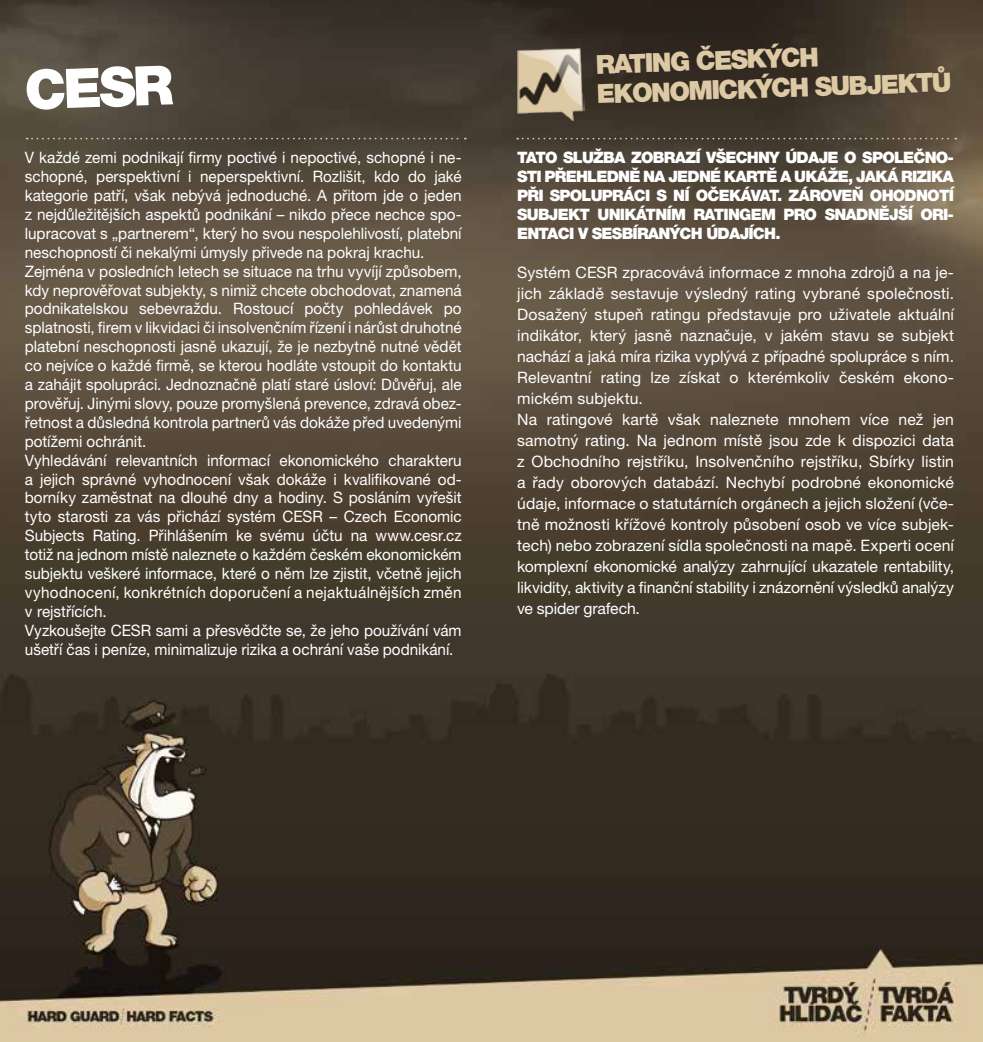
<style>
.page{position:relative;width:983px;height:1042px;background:#fff}
.page>*{position:absolute;margin:0;border:0;box-sizing:border-box;transform-origin:0 0}
.t1{font:900 54.6px "Helvetica Neue CE";color:#fff}
.t2{font:900 26.25px/29.8px "Helvetica Neue CE";color:#dec9a5}
.t3{font:15.75px/18.9px "Helvetica Neue CE";color:#fff}
.t4{font:900 15.75px/18.9px "Helvetica Neue CE";letter-spacing:-.05em;color:#fff;text-align:justify}
</style>
<div class="page">
<img style="left:0;top:0;width:982px;height:1042px">
<img style="left:517px;top:48px;width:67px;height:72px">
<svg style="left:517px;top:138px;width:439px;height:1px"></svg>
<svg style="left:27px;top:138px;width:438px;height:1px"></svg>
<h1 class="t1" style="left:23px;top:56px;width:150px;rotate:-2deg">CESR</h1>
<p class="t3" style="left:25px;top:150px;width:438px">V každé zemi podnikají firmy poctivé i nepoctivé, schopné i ne&shy;schopné, perspektivní i neperspektivní. Rozlišit, kdo do jaké kategorie patří, však nebývá jednoduché. A přitom jde o jeden z nejdůležitějších aspektů podnikání – nikdo přece nechce spo&shy;lupracovat s „partnerem“, který ho svou nespolehlivostí, platební neschopností či nekalými úmysly přivede na pokraj krachu.<br>Zejména v posledních letech se situace na trhu vyvíjí způsobem, kdy neprověřovat subjekty, s nimiž chcete obchodovat, znamená podnikatelskou sebevraždu. Rostoucí počty pohledávek po splatnosti, firem v likvidaci či insolvenčním řízení i nárůst druhotné platební neschopnosti jasně ukazují, že je nezbytně nutné vědět co nejvíce o každé firmě, se kterou hodláte vstoupit do kontaktu a zahájit spolupráci. Jednoznačně platí staré úsloví: Důvěřuj, ale prověřuj. Jinými slovy, pouze promyšlená prevence, zdravá obez&shy;řetnost a důsledná kontrola partnerů vás dokáže před uvedenými potížemi ochránit.<br>Vyhledávání relevantních informací ekonomického charakteru a jejich správné vyhodnocení však dokáže i kvalifikované od&shy;borníky zaměstnat na dlouhé dny a hodiny. S posláním vyřešit tyto starosti za vás přichází systém CESR – Czech Economic Subjects Rating. Přihlášením ke svému účtu na www.cesr.cz totiž na jednom místě naleznete o každém českém ekonomickém subjektu veškeré informace, které o něm lze zjistit, včetně jejich vyhodnocení, konkrétních doporučení a nejaktuálnějších změn v rejstřících.<br>Vyzkoušejte CESR sami a přesvědčte se, že jeho používání vám ušetří čas i peníze, minimalizuje rizika a ochrání vaše podnikání.</p>
<h2 class="t2" style="left:595px;top:52px;width:356px;rotate:-2deg">RATING ČES KÝCH<br>EKONOMICKÝCH SUBJEKTŮ</h2>
<p class="t4" style="left:517px;top:149px;width:438px">TATO SLUŽBA ZOBRAZÍ VŠECHNY ÚDAJE O SPOLEČNO-STI PŘEHLEDNĚ NA JEDNÉ KARTĚ A UKÁŽE, JAKÁ RIZIKA PŘI SPOLUPRÁCI S NÍ OČEKÁVAT. ZÁROVEŇ OHODNOTÍ SUBJEKT UNIKÁTNÍM RATINGEM PRO SNADNĚJŠÍ ORI-ENTACI V SESBÍRANÝCH ÚDAJÍCH.</p>
<p class="t3" style="left:517px;top:263px;width:438px;line-height:21px">Systém CESR zpracovává informace z mnoha zdrojů a na je&shy;jich základě sestavuje výsledný rating vybrané společnosti.<br>Dosažený stupeň ratingu představuje pro uživatele aktuální indikátor, který jasně naznačuje, v jakém stavu se subjekt nachází a jaká míra rizika vyplývá z případné spolupráce s ním.<br>Relevantní rating lze získat o kterémkoliv českém ekono&shy;mickém subjektu.<br>Na ratingové kartě však naleznete mnohem více než jen samotný rating. Na jednom místě jsou zde k dispozici data z Obchodního rejstříku, Insolvenčního rejstříku, Sbírky listin a řady oborových databází. Nechybí podrobné ekonomické údaje, informace o statutárních orgánech a jejich složení (vče&shy;tně možnosti křížové kontroly působení osob ve více subjek&shy;tech) nebo zobrazení sídla společnosti na mapě. Experti ocení komplexní ekonomické analýzy zahrnující ukazatele rentability, likvidity, aktivity a finanční stability i znázornění výsledků analýzy ve spider grafech.</p>
</div>
